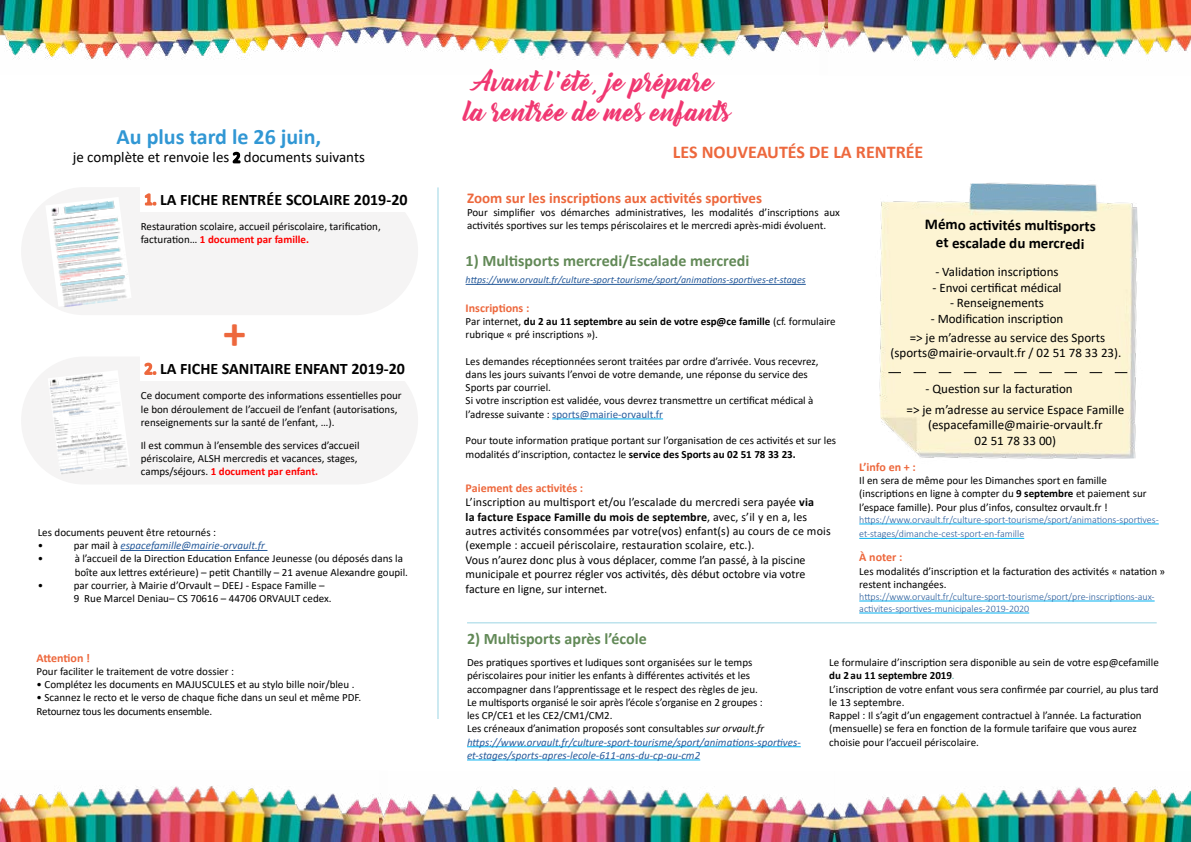
<style>
.page{position:relative;width:1191px;height:842px;background:#fff}
.page>*{position:absolute;margin:0;border:0;box-sizing:border-box;transform-origin:0 0}
.t1{font:700 46px "Calibri";color:#ed683d}
.t2{font:25.3px/30.3px "Bernadette";color:#f03771;text-align:center}
.t3{font:700 22px "Calibri";color:#3197d4}
.t4{font:700 18px "Calibri";color:#ed683d}
.t5{font:700 16px "Calibri";color:#628957}
.t6{font:700 16px "Calibri";color:#000}
.t7{font:700 15px/18.1px "Calibri";color:#000;text-align:center}
.t8{font:700 15px "Calibri";color:#ed683d}
.t9{font:15px "Calibri";color:#000}
.t10{font:13px/15.6px "Calibri";color:#000;text-align:center}
.t11{font:12px/14.4px "Calibri";color:#000}
.t12{font:700 12px "Calibri";color:#ed683d}
.t13{font:11px/13.2px "Calibri";color:#000}
.t14{font:italic 11px "Calibri";color:#275b9b}
.t15{font:300 10px/14.4px "Calibri";color:#275b9b}
.t16{font:italic 10px "Calibri";color:#275b9b}
.s1{font-weight:400;color:#ed683d}
.s2{font-weight:700;color:#f00}
.s3{font-style:normal;color:#000}
.s4{font-weight:700}
.s5{color:#275b9b}
.s6{font-weight:700;color:#ed683d}
.s7{font-style:italic}
.s8{font-style:italic;color:#275b9b}
.s9{font-style:italic;color:#4fb2ab}
</style>
<div class="page">
<hr style="left:465px;top:284px;width:340px;height:1px;background:#275b9b">
<hr style="left:552px;top:419px;width:111px;height:1px;background:#00b0f0">
<hr style="left:467px;top:746px;width:333px;height:1px;background:#00b0f0">
<hr style="left:467px;top:759px;width:233px;height:1px;background:#00b0f0">
<hr style="left:467px;top:623px;width:689px;height:1px;background:#9bd5e4">
<hr style="left:859px;top:524px;width:299px;height:1px;background:#00b0f0">
<hr style="left:859px;top:538px;width:165px;height:1px;background:#00b0f0">
<img style="left:879px;top:182px;width:259px;height:277px">
<svg style="left:888px;top:372px;width:239px;height:1px"></svg>
<svg style="left:232px;top:151px;width:9px;height:13px"></svg>
<div style="left:21px;top:356px;width:397px;height:128px;background:#f5f4f4;border-radius:64px"></div>
<div style="left:140px;top:350px;width:269px;height:31px;background:#fff"></div>
<svg style="left:144px;top:362px;width:13px;height:13px"></svg>
<img style="left:49px;top:371px;width:79px;height:103px">
<hr style="left:438px;top:187px;width:1px;height:532px;background:#9bd5e4">
<div style="left:21px;top:187px;width:397px;height:128px;background:#f5f4f4;border-radius:64px"></div>
<div style="left:140px;top:180px;width:269px;height:31px;background:#fff"></div>
<svg style="left:144px;top:193px;width:13px;height:13px"></svg>
<svg style="left:46px;top:198px;width:72px;height:43px"></svg>
<img style="left:51px;top:200px;width:80px;height:107px">
<hr style="left:120px;top:550px;width:147px;height:1px;background:#275b9b">
<img style="left:0;top:786px;width:379px;height:56px">
<img style="left:379px;top:786px;width:812px;height:56px">
<img style="left:827px;top:0;width:364px;height:61px">
<img style="left:0;top:0;width:827px;height:60px">
<hr style="left:859px;top:601px;width:295px;height:1px;background:#00b0f0">
<hr style="left:859px;top:613px;width:170px;height:1px;background:#00b0f0">
<h3 class="t3" style="left:117px;top:122px;width:206px">Au plus tard le 26 juin,</h3>
<h3 class="t9" style="left:73px;top:147px;width:293px">je complète et renvoie les 2 documents suivants</h3>
<h3 class="t6" style="left:144px;top:188px;width:265px"><span class="s1">1.</span> LA FICHE RENTRÉE SCOLAIRE 2019-20</h3>
<p class="t13" style="left:141px;top:219px;width:241px">Restauration scolaire, accueil périscolaire, tarification, facturation… <span class="s2">1 document par famille.</span></p>
<h1 class="t1" style="left:223px;top:300px;width:24px">+</h1>
<h3 class="t6" style="left:144px;top:357px;width:262px"><span class="s1">2.</span> LA FICHE SANITAIRE ENFANT 2019-20</h3>
<p class="t13" style="left:141px;top:389px;width:262px">Ce document comporte des informations essentielles pour le bon déroulement de l’accueil de l’enfant (autorisations, renseignements sur la santé de l’enfant, …).</p>
<p class="t13" style="left:141px;top:438px;width:220px">Il est commun à l’ensemble des services d’accueil périscolaire, ALSH mercredis et vacances, stages, camps/séjours. <span class="s2">1 document par enfant.</span></p>
<p class="t13" style="left:38px;top:525px;width:180px">Les documents peuvent être retournés : •</p>
<p class="t14" style="left:74px;top:538px;width:193px"><span class="s3">par mail à</span> espacefamille@mairie-orvault.fr</p>
<p class="t13" style="left:38px;top:552px;width:7px">•</p>
<p class="t13" style="left:75px;top:552px;width:335px">à l’accueil de la Direction Education Enfance Jeunesse (ou déposés dans la boîte aux lettres extérieure) – petit Chantilly – 21 avenue Alexandre goupil.</p>
<p class="t13" style="left:38px;top:578px;width:7px">•</p>
<p class="t13" style="left:74px;top:578px;width:259px">par courrier, à Mairie d’Orvault – DEEJ - Espace Famille –<br>9 Rue Marcel Deniau– CS 70616 – 44706 ORVAULT cedex.</p>
<p class="t12" style="left:37px;top:649px;width:55px">Attention !</p>
<p class="t13" style="left:37px;top:664px;width:199px">Pour faciliter le traitement de votre dossier :</p>
<p class="t13" style="left:37px;top:678px;width:319px">• Complétez les documents en MAJUSCULES et au stylo bille noir/bleu .</p>
<p class="t13" style="left:37px;top:691px;width:326px">• Scannez le recto et le verso de chaque fiche dans un seul et même PDF.<br>Retournez tous les documents ensemble.</p>
<h2 class="t2" style="left:464px;top:67px;width:268px">Avant l’été, je prépare la rentrée de mes enfants</h2>
<h3 class="t4" style="left:673px;top:140px;width:252px">LES NOUVEAUTÉS DE LA RENTRÉE</h3>
<h3 class="t8" style="left:467px;top:187px;width:296px">Zoom sur les inscriptions aux activités sportives</h3>
<p class="t13" style="left:467px;top:206px;width:374px">Pour simplifier vos démarches administratives, les modalités d’inscriptions aux activités sportives sur les temps périscolaires et le mercredi après-midi évoluent.</p>
<h3 class="t5" style="left:465px;top:250px;width:285px">1) Multisports mercredi/Escalade mercredi</h3>
<p class="t16" style="left:465px;top:273px;width:342px">https://www.orvault.fr/culture-sport-tourisme/sport/animations-sportives-et-stages</p>
<p class="t12" style="left:465px;top:300px;width:65px">Inscriptions :</p>
<p class="t13" style="left:465px;top:315px;width:371px">Par internet, <span class="s4">du 2 au 11 septembre au sein de votre esp@ce famille</span> (cf. formulaire rubrique « pré inscriptions »).</p>
<p class="t13" style="left:465px;top:354px;width:354px">Les demandes réceptionnées seront traitées par ordre d’arrivée. Vous recevrez, dans les jours suivants l’envoi de votre demande, une réponse du service des Sports par courriel.<br>Si votre inscription est validée, vous devrez transmettre un certificat médical à l’adresse suivante : <span class="s5">sports@mairie-orvault.fr</span></p>
<p class="t13" style="left:465px;top:433px;width:372px;line-height:14.4px">Pour toute information pratique portant sur l’organisation de ces activités et sur les modalités d’inscription, contactez le <span class="s4">service des Sports au 02 51 78 33 23.</span></p>
<h3 class="t7" style="left:925px;top:214px;width:172px;rotate:1deg">Mémo acti vités multi sports et escalade du mercredi</h3>
<p class="t10" style="left:935px;top:264px;width:125px">- Validation inscriptions</p>
<p class="t10" style="left:932px;top:279px;width:131px">- Envoi certificat médical</p>
<p class="t10" style="left:950px;top:295px;width:96px">- Renseignements</p>
<p class="t10" style="left:930px;top:310px;width:134px">- Modification inscription</p>
<p class="t10" style="left:890px;top:329px;width:232px">=&gt; je m’adresse au service des Sports (sports@mairie-orvault.fr / 02 51 78 33 23).</p>
<p class="t10" style="left:906px;top:379px;width:219px;line-height:20.2px;text-align:left;text-indent:19px">- Question sur la facturation<br>=&gt; je m’adresse au service Espace Famille</p>
<p class="t10" style="left:928px;top:417px;width:176px">(espacefamille@mairie-orvault.fr<br>02 51 78 33 00)</p>
<p class="t11" style="left:465px;top:480px;width:366px"><span class="s6">Paiement des activités :<br></span>L’inscription au multisport et/ou l’escalade du mercredi sera payée <span class="s4">via<br>la facture Espace Famille du mois de septembre</span>, avec, s’il y en a, les autres activités consommées par votre(vos) enfant(s) au cours de ce mois (exemple : accueil périscolaire, restauration scolaire, etc.).<br>Vous n’aurez donc plus à vous déplacer, comme l’an passé, à la piscine municipale et pourrez régler vos activités, dès début octobre via votre facture en ligne, sur internet.</p>
<h3 class="t5" style="left:467px;top:627px;width:181px">2) Multisports après l’école</h3>
<p class="t12" style="left:859px;top:459px;width:58px">L’info en + :</p>
<p class="t13" style="left:859px;top:474px;width:289px">Il en sera de même pour les Dimanches sport en famille (inscriptions en ligne à compter du <span class="s4">9 septembre</span> et paiement sur l’espace famille). Pour plus d’infos, consultez orvault.fr !</p>
<p class="t15" style="left:859px;top:512px;width:301px">https://www.orvault.fr/culture-sport-tourisme/sport/animations-sportives&shy;et-stages/dimanche-cest-sport-en-famille</p>
<p class="t12" style="left:859px;top:549px;width:45px">À noter :</p>
<p class="t13" style="left:859px;top:564px;width:307px">Les modalités d’inscription et la facturation des activités « natation » restent inchangées.</p>
<p class="t15" style="left:859px;top:590px;width:297px;line-height:12px">https://www.orvault.fr/culture-sport-tourisme/sport/pre-inscriptions-aux&shy;activites-sportives-municipales-2019-2020</p>
<p class="t13" style="left:467px;top:656px;width:335px">Des pratiques sportives et ludiques sont organisées sur le temps périscolaires pour initier les enfants à différentes activités et les accompagner dans l’apprentissage et le respect des règles de jeu.<br>Le multisports organisé le soir après l’école s’organise en 2 groupes :<br>les CP/CE1 et les CE2/CM1/CM2.<br>Les créneaux d’animation proposés sont consultables <span class="s7">sur orvault.fr </span><span class="s8">https://www.orvault.fr/culture-sport-tourisme/sport/animations-sportives&shy;et-stages/sports-apres-lecole-611-ans-du-cp-au-cm2</span></p>
<p class="t13" style="left:829px;top:656px;width:331px">Le formulaire d’inscription sera disponible au sein de votre esp@cefamille <span class="s4">du 2 au 11 septembre 2019</span><span class="s9">.<br></span>L’inscription de votre enfant vous sera confirmée par courriel, au plus tard le 13 septembre.<br>Rappel : Il s’agit d’un engagement contractuel à l’année. La facturation (mensuelle) se fera en fonction de la formule tarifaire que vous aurez choisie pour l’accueil périscolaire.</p>
</div>
